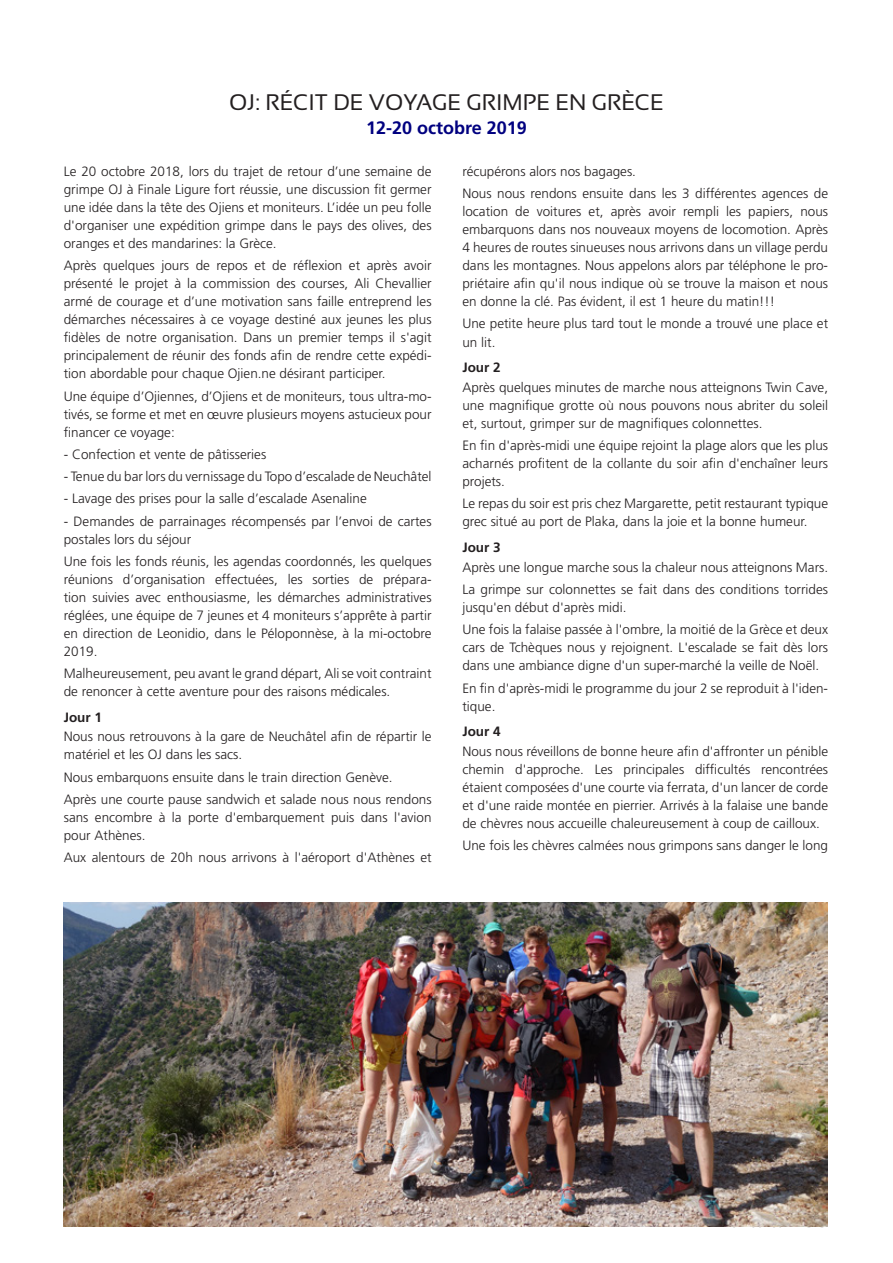
<style>
.page{position:relative;width:893px;height:1263px;background:#fff}
.page>*{position:absolute;margin:0;border:0;box-sizing:border-box;transform-origin:0 0}
.recitTitre{font:22.5px "Sansation";color:#231f20}
.recitDate{font:700 18px "Frutiger LT Std";color:#000080}
.recit1{font:300 13.5px/18px "Frutiger LT Std";color:#231f20;text-align:justify}
.recit1Head{font:700 13.5px "Frutiger LT Std";color:#231f20}
</style>
<div class="page">
<img style="left:64px;top:903px;width:763px;height:323px">
<p class="recitTitre" style="left:229px;top:90px;width:436px">OJ: RÉCIT DE VOYAGE GRIMPE EN GRÈCE</p>
<p class="recitDate" style="left:366px;top:117px;width:162px">12-20 octobre 2019</p>
<p class="recit1" style="left:64px;top:162px;width:369px">Le 20 octobre 2018, lors du trajet de retour d’une semaine de grimpe OJ à Finale Ligure fort réussie, une discussion fit germer une idée dans la tête des Ojiens et moniteurs. L’idée un peu folle d'organiser une expédition grimpe dans le pays des olives, des oranges et des mandarines: la Grèce.</p>
<p class="recit1" style="left:64px;top:257px;width:369px">Après quelques jours de repos et de réflexion et après avoir présenté le projet à la commission des courses, Ali Chevallier armé de courage et d’une motivation sans faille entreprend les démarches nécessaires à ce voyage destiné aux jeunes les plus fidèles de notre organisation. Dans un premier temps il s'agit principalement de réunir des fonds afin de rendre cette expédi&shy;tion abordable pour chaque Ojien.ne désirant participer.</p>
<p class="recit1" style="left:64px;top:387px;width:369px">Une équipe d’Ojiennes, d’Ojiens et de moniteurs, tous ultra-mo&shy;tivés, se forme et met en œuvre plusieurs moyens astucieux pour financer ce voyage:</p>
<p class="recit1" style="left:64px;top:445px;width:204px">- Confection et vente de pâtisseries</p>
<p class="recit1" style="left:64px;top:467px;width:369px">- Tenue du bar lors du vernissage du Topo d’escalade de Neuchâtel</p>
<p class="recit1" style="left:64px;top:490px;width:305px">- Lavage des prises pour la salle d’escalade Asenaline</p>
<p class="recit1" style="left:64px;top:512px;width:369px">- Demandes de parrainages récompensés par l’envoi de cartes postales lors du séjour</p>
<p class="recit1" style="left:64px;top:552px;width:369px">Une fois les fonds réunis, les agendas coordonnés, les quelques réunions d’organisation effectuées, les sorties de prépara&shy;tion suivies avec enthousiasme, les démarches administratives réglées, une équipe de 7 jeunes et 4 moniteurs s’apprête à partir en direction de Leonidio, dans le Péloponnèse, à la mi-octobre 2019.</p>
<p class="recit1" style="left:64px;top:665px;width:369px">Malheureusement, peu avant le grand départ, Ali se voit contraint de renoncer à cette aventure pour des raisons médicales.</p>
<p class="recit1Head" style="left:64px;top:709px;width:40px">Jour 1</p>
<p class="recit1" style="left:64px;top:728px;width:369px">Nous nous retrouvons à la gare de Neuchâtel afin de répartir le matériel et les OJ dans les sacs.</p>
<p class="recit1" style="left:64px;top:768px;width:330px">Nous embarquons ensuite dans le train direction Genève.</p>
<p class="recit1" style="left:64px;top:790px;width:369px">Après une courte pause sandwich et salade nous nous rendons sans encombre à la porte d'embarquement puis dans l'avion pour Athènes.</p>
<p class="recit1" style="left:64px;top:849px;width:369px">Aux alentours de 20h nous arrivons à l'aéroport d'Athènes et</p>
<p class="recit1" style="left:462px;top:162px;width:175px">récupérons alors nos bagages.</p>
<p class="recit1" style="left:462px;top:185px;width:367px">Nous nous rendons ensuite dans les 3 différentes agences de location de voitures et, après avoir rempli les papiers, nous embarquons dans nos nouveaux moyens de locomotion. Après 4 heures de routes sinueuses nous arrivons dans un village perdu dans les montagnes. Nous appelons alors par téléphone le pro&shy;priétaire afin qu'il nous indique où se trouve la maison et nous en donne la clé. Pas évident, il est 1 heure du matin!!!</p>
<p class="recit1" style="left:462px;top:315px;width:367px">Une petite heure plus tard tout le monde a trouvé une place et un lit.</p>
<p class="recit1Head" style="left:462px;top:359px;width:40px">Jour 2</p>
<p class="recit1" style="left:462px;top:378px;width:367px">Après quelques minutes de marche nous atteignons Twin Cave, une magnifique grotte où nous pouvons nous abriter du soleil et, surtout, grimper sur de magnifiques colonnettes.</p>
<p class="recit1" style="left:462px;top:437px;width:367px">En fin d'après-midi une équipe rejoint la plage alors que les plus acharnés profitent de la collante du soir afin d'enchaîner leurs projets.</p>
<p class="recit1" style="left:462px;top:495px;width:367px">Le repas du soir est pris chez Margarette, petit restaurant typique grec situé au port de Plaka, dans la joie et la bonne humeur.</p>
<p class="recit1Head" style="left:462px;top:539px;width:40px">Jour 3</p>
<p class="recit1" style="left:462px;top:558px;width:367px">Après une longue marche sous la chaleur nous atteignons Mars.</p>
<p class="recit1" style="left:462px;top:580px;width:367px">La grimpe sur colonnettes se fait dans des conditions torrides jusqu'en début d'après midi.</p>
<p class="recit1" style="left:462px;top:621px;width:367px">Une fois la falaise passée à l'ombre, la moitié de la Grèce et deux cars de Tchèques nous y rejoignent. L'escalade se fait dès lors dans une ambiance digne d'un super-marché la veille de Noël.</p>
<p class="recit1" style="left:462px;top:679px;width:367px">En fin d'après-midi le programme du jour 2 se reproduit à l'iden&shy;tique.</p>
<p class="recit1Head" style="left:462px;top:723px;width:40px">Jour 4</p>
<p class="recit1" style="left:462px;top:742px;width:367px">Nous nous réveillons de bonne heure afin d'affronter un pénible chemin d'approche. Les principales difficultés rencontrées étaient composées d'une courte via ferrata, d'un lancer de corde et d'une raide montée en pierrier. Arrivés à la falaise une bande de chèvres nous accueille chaleureusement à coup de cailloux.</p>
<p class="recit1" style="left:462px;top:837px;width:367px">Une fois les chèvres calmées nous grimpons sans danger le long</p>
</div>
